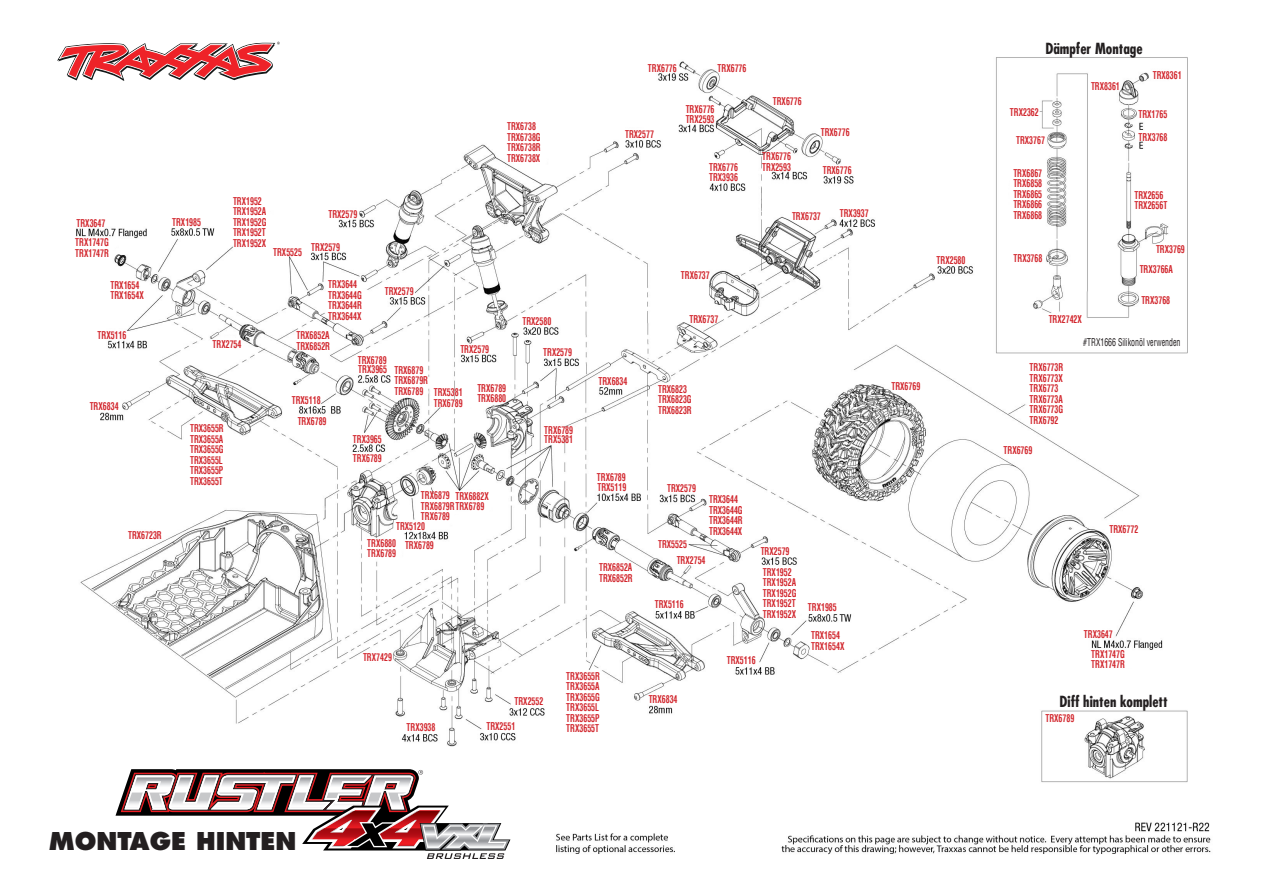
<style>
.page{position:relative;width:1263px;height:893px;background:#fff}
.page>*{position:absolute;margin:0;border:0;box-sizing:border-box;transform-origin:0 0}
.t1{font:800 24px "Futura LT";color:#231f20}
.t2{font:700 condensed 15px "Futura LT";color:#231f20}
.t3{font:700 condensed 10.5px/10.5px "Helvetica LT";color:#d1232a;scale:.75 1}
.t4{font:condensed 10.5px "Helvetica LT";color:#231f20;scale:.75 1}
</style>
<div class="page">
<img style="left:76px;top:57px;width:1135px;height:798px">
<svg style="left:116px;top:769px;width:394px;height:90px"></svg>
<svg style="left:57px;top:41px;width:223px;height:40px"></svg>
<p class="t2" style="left:1045px;top:39px;width:99px">Dämpfer Montage</p>
<p class="t3" style="left:77px;top:218px;width:40px">TRX3647</p>
<p class="t3" style="left:75px;top:237px;width:46px">TRX1747G<br>TRX1747R</p>
<p class="t3" style="left:111px;top:280px;width:46px">TRX1654<br>TRX1654X</p>
<p class="t3" style="left:172px;top:217px;width:40px">TRX1985</p>
<p class="t3" style="left:233px;top:196px;width:46px">TRX1952<br>TRX1952A<br>TRX1952G<br>TRX1952T<br>TRX1952X</p>
<p class="t3" style="left:273px;top:247px;width:40px">TRX5525</p>
<p class="t3" style="left:328px;top:209px;width:40px">TRX2579</p>
<p class="t3" style="left:311px;top:242px;width:40px">TRX2579</p>
<p class="t3" style="left:328px;top:279px;width:46px">TRX3644<br>TRX3644G<br>TRX3644R<br>TRX3644X</p>
<p class="t3" style="left:385px;top:286px;width:40px">TRX2579</p>
<p class="t3" style="left:507px;top:121px;width:46px">TRX6738<br>TRX6738G<br>TRX6738R<br>TRX6738X</p>
<p class="t3" style="left:648px;top:63px;width:40px">TRX6776</p>
<p class="t3" style="left:718px;top:63px;width:40px">TRX6776</p>
<p class="t3" style="left:625px;top:129px;width:40px">TRX2577</p>
<p class="t3" style="left:686px;top:103px;width:40px">TRX6776</p>
<p class="t3" style="left:686px;top:114px;width:40px">TRX2593</p>
<p class="t3" style="left:773px;top:96px;width:40px">TRX6776</p>
<p class="t3" style="left:762px;top:151px;width:40px">TRX6776</p>
<p class="t3" style="left:709px;top:161px;width:40px">TRX6776</p>
<p class="t3" style="left:762px;top:162px;width:40px">TRX2593</p>
<p class="t3" style="left:709px;top:172px;width:40px">TRX3936</p>
<p class="t3" style="left:821px;top:127px;width:40px">TRX6776</p>
<p class="t3" style="left:823px;top:165px;width:40px">TRX6776</p>
<p class="t3" style="left:681px;top:270px;width:40px">TRX6737</p>
<p class="t3" style="left:792px;top:211px;width:40px">TRX6737</p>
<p class="t3" style="left:840px;top:208px;width:40px">TRX3937</p>
<p class="t3" style="left:522px;top:316px;width:40px">TRX2580</p>
<p class="t3" style="left:689px;top:313px;width:40px">TRX6737</p>
<p class="t3" style="left:936px;top:254px;width:40px">TRX2580</p>
<p class="t3" style="left:1010px;top:107px;width:40px">TRX2362</p>
<p class="t3" style="left:1016px;top:135px;width:40px">TRX3767</p>
<p class="t3" style="left:1091px;top:81px;width:40px">TRX8361</p>
<p class="t3" style="left:1153px;top:70px;width:40px">TRX8361</p>
<p class="t3" style="left:1138px;top:109px;width:40px">TRX1765</p>
<p class="t3" style="left:1138px;top:132px;width:40px">TRX3768</p>
<p class="t3" style="left:1013px;top:168px;width:40px">TRX6867</p>
<p class="t3" style="left:1013px;top:178px;width:40px;text-align:justify">TRX6858<br>TRX6865<br>TRX6866<br>TRX6868</p>
<p class="t3" style="left:1134px;top:189px;width:45px">TRX2656<br>TRX2656T</p>
<p class="t3" style="left:1156px;top:244px;width:40px">TRX3769</p>
<p class="t3" style="left:1140px;top:264px;width:46px">TRX3766A</p>
<p class="t3" style="left:1013px;top:253px;width:40px">TRX3768</p>
<p class="t3" style="left:1049px;top:313px;width:46px">TRX2742X</p>
<p class="t3" style="left:1141px;top:295px;width:40px">TRX3768</p>
<p class="t3" style="left:98px;top:330px;width:40px">TRX5116</p>
<p class="t3" style="left:90px;top:401px;width:40px">TRX6834</p>
<p class="t3" style="left:128px;top:530px;width:46px">TRX6723R</p>
<p class="t3" style="left:213px;top:338px;width:40px">TRX2754</p>
<p class="t3" style="left:190px;top:423px;width:46px;text-align:justify">TRX3655R TRX3655A TRX3655G TRX3655L TRX3655P TRX3655T</p>
<p class="t3" style="left:296px;top:330px;width:46px">TRX6852A<br>TRX6852R</p>
<p class="t3" style="left:292px;top:395px;width:40px">TRX5118</p>
<p class="t3" style="left:298px;top:415px;width:40px">TRX6789</p>
<p class="t3" style="left:460px;top:344px;width:40px">TRX2579</p>
<p class="t3" style="left:543px;top:346px;width:40px">TRX2579</p>
<p class="t3" style="left:358px;top:355px;width:40px">TRX6789</p>
<p class="t3" style="left:358px;top:364px;width:40px">TRX3965</p>
<p class="t3" style="left:394px;top:364px;width:46px">TRX6879<br>TRX6879R<br>TRX6789</p>
<p class="t3" style="left:477px;top:383px;width:40px">TRX6789</p>
<p class="t3" style="left:434px;top:387px;width:40px">TRX5381</p>
<p class="t3" style="left:477px;top:393px;width:40px">TRX6880</p>
<p class="t3" style="left:434px;top:397px;width:40px">TRX6789</p>
<p class="t3" style="left:353px;top:433px;width:40px">TRX3965</p>
<p class="t3" style="left:353px;top:453px;width:40px">TRX6789</p>
<p class="t3" style="left:544px;top:424px;width:40px">TRX6789</p>
<p class="t3" style="left:544px;top:434px;width:40px">TRX5381</p>
<p class="t3" style="left:598px;top:376px;width:40px">TRX6834</p>
<p class="t3" style="left:597px;top:472px;width:40px">TRX6789</p>
<p class="t3" style="left:658px;top:384px;width:46px">TRX6823<br>TRX6823G<br>TRX6823R</p>
<p class="t3" style="left:597px;top:482px;width:40px">TRX5119</p>
<p class="t3" style="left:667px;top:483px;width:40px">TRX2579</p>
<p class="t3" style="left:421px;top:485px;width:40px;line-height:21px">TRX6879<br>TRX6789</p>
<p class="t3" style="left:709px;top:494px;width:46px">TRX3644<br>TRX3644G<br>TRX3644R<br>TRX3644X</p>
<p class="t3" style="left:455px;top:490px;width:46px">TRX6882X</p>
<p class="t3" style="left:421px;top:500px;width:86px">TRX6879RTRX6789</p>
<p class="t3" style="left:396px;top:521px;width:40px">TRX5120</p>
<p class="t3" style="left:367px;top:538px;width:40px">TRX6880</p>
<p class="t3" style="left:367px;top:548px;width:40px">TRX6789</p>
<p class="t3" style="left:405px;top:540px;width:40px">TRX6789</p>
<p class="t3" style="left:599px;top:562px;width:46px">TRX6852A<br>TRX6852R</p>
<p class="t3" style="left:658px;top:539px;width:40px">TRX5525</p>
<p class="t3" style="left:677px;top:555px;width:40px">TRX2754</p>
<p class="t3" style="left:655px;top:599px;width:40px">TRX5116</p>
<p class="t3" style="left:761px;top:546px;width:40px">TRX2579</p>
<p class="t3" style="left:763px;top:566px;width:46px">TRX1952<br>TRX1952A<br>TRX1952G<br>TRX1952T<br>TRX1952X</p>
<p class="t3" style="left:808px;top:602px;width:40px">TRX1985</p>
<p class="t3" style="left:891px;top:381px;width:40px">TRX6769</p>
<p class="t3" style="left:1030px;top:362px;width:46px">TRX6773R<br>TRX6773X<br>TRX6773<br>TRX6773A<br>TRX6773G<br>TRX6792</p>
<p class="t3" style="left:1003px;top:445px;width:40px">TRX6769</p>
<p class="t4" style="left:1083px;top:336px;width:131px">#TRX1666 Silikonöl verwenden</p>
<p class="t3" style="left:1109px;top:524px;width:40px">TRX6772</p>
<p class="t3" style="left:363px;top:651px;width:40px">TRX7429</p>
<p class="t3" style="left:727px;top:655px;width:40px">TRX5116</p>
<p class="t3" style="left:811px;top:630px;width:46px">TRX1654<br>TRX1654X</p>
<p class="t3" style="left:1084px;top:629px;width:40px">TRX3647</p>
<p class="t3" style="left:1091px;top:649px;width:46px">TRX1747G<br>TRX1747R</p>
<p class="t3" style="left:514px;top:696px;width:40px">TRX2552</p>
<p class="t3" style="left:407px;top:722px;width:40px">TRX3938</p>
<p class="t3" style="left:486px;top:721px;width:40px">TRX2551</p>
<p class="t3" style="left:566px;top:671px;width:46px;text-align:justify">TRX3655R TRX3655A TRX3655G TRX3655L TRX3655P TRX3655T</p>
<p class="t3" style="left:649px;top:694px;width:40px">TRX6834</p>
<p class="t2" style="left:1059px;top:692px;width:110px">Diff hinten komplett</p>
<p class="t3" style="left:1045px;top:713px;width:40px">TRX6789</p>
<p class="t1" style="left:49px;top:826px;width:249px">MONTAGE HINTEN</p>
</div>
